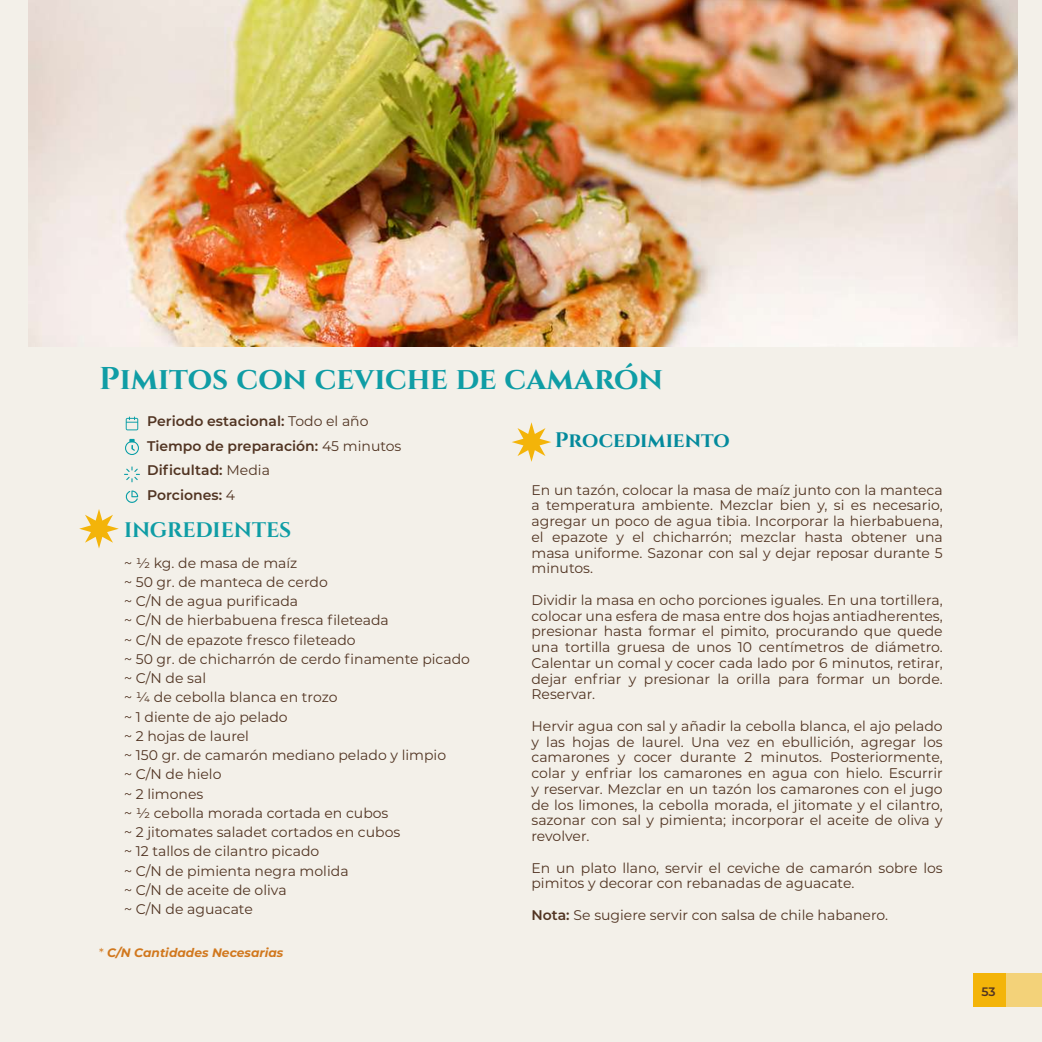
<style>
.page{position:relative;width:1042px;height:1042px;background:#f3f0e9}
.page>*{position:absolute;margin:0;border:0;box-sizing:border-box;transform-origin:0 0}
.t1{font:700 31.5px "Cinzel";color:#0f9da5}
.t2{font:700 21px "Cinzel";color:#038a9c}
.t3{font:700 21px "Cinzel";letter-spacing:-.005em;color:#0f9da5}
.t4{font:14px/15.8px "Montserrat";color:#513422;text-align:justify}
.t5{font:600 14px/24.5px "Montserrat";color:#513422}
.t6{font:italic 700 12.25px "Montserrat";color:#d1781e}
.t7{font:600 12.25px "Montserrat";color:#513422}
.s1{font-weight:400}
.s2{font-weight:400;font-style:normal}
.s3{font-weight:600}
</style>
<div class="page">
<div style="left:974px;top:973px;width:32px;height:33px;background:#f3b409"></div>
<div style="left:1006px;top:973px;width:36px;height:33px;background:#f3d279"></div>
<img style="left:28px;top:0;width:989px;height:347px">
<svg style="left:126px;top:416px;width:12px;height:14px"></svg>
<svg style="left:125px;top:439px;width:14px;height:16px"></svg>
<svg style="left:124px;top:466px;width:16px;height:16px"></svg>
<svg style="left:125px;top:490px;width:13px;height:13px"></svg>
<svg style="left:79px;top:509px;width:40px;height:39px"></svg>
<svg style="left:512px;top:422px;width:39px;height:40px"></svg>
<h1 class="t1" style="left:99px;top:360px;width:565px">Pimitos con ceviche de camarón</h1>
<p class="t5" style="left:147px;top:408px;width:256px">Periodo estacional: <span class="s1">Todo el año<br></span>Tiempo de preparación: <span class="s1">45 minutos<br></span>Dificultad: <span class="s1">Media<br></span>Porciones: <span class="s1">4</span></p>
<h2 class="t3" style="left:124px;top:517px;width:169px">INGREDIENTES</h2>
<p class="t4" style="left:124px;top:552px;width:347px;line-height:19.2px;text-align:left">~ ½ kg. de masa de maíz<br>~ 50 gr. de manteca de cerdo<br>~ C/N de agua purificada<br>~ C/N de hierbabuena fresca fileteada<br>~ C/N de epazote fresco fileteado<br>~ 50 gr. de chicharrón de cerdo finamente picado ~ C/N de sal<br>~ ¼ de cebolla blanca en trozo<br>~ 1 diente de ajo pelado<br>~ 2 hojas de laurel<br>~ 150 gr. de camarón mediano pelado y limpio<br>~ C/N de hielo<br>~ 2 limones<br>~ ½ cebolla morada cortada en cubos<br>~ 2 jitomates saladet cortados en cubos<br>~ 12 tallos de cilantro picado<br>~ C/N de pimienta negra molida<br>~ C/N de aceite de oliva<br>~ C/N de aguacate</p>
<p class="t6" style="left:99px;top:944px;width:186px"><span class="s2">*</span> C/N Cantidades Necesarias</p>
<h2 class="t2" style="left:555px;top:428px;width:176px">Procedimiento</h2>
<p class="t4" style="left:531px;top:481px;width:413px">En un tazón, colocar la masa de maíz junto con la manteca a temperatura ambiente. Mezclar bien y, si es necesario, agregar un poco de agua tibia. Incorporar la hierbabuena, el epazote y el chicharrón; mezclar hasta obtener una masa uniforme. Sazonar con sal y dejar reposar durante 5 minutos.</p>
<p class="t4" style="left:531px;top:591px;width:413px">Dividir la masa en ocho porciones iguales. En una tortillera, colocar una esfera de masa entre dos hojas antiadherentes, presionar hasta formar el pimito, procurando que quede una tortilla gruesa de unos 10 centímetros de diámetro.<br>Calentar un comal y cocer cada lado por 6 minutos, retirar, dejar enfriar y presionar la orilla para formar un borde.<br>Reservar.</p>
<p class="t4" style="left:531px;top:717px;width:413px">Hervir agua con sal y añadir la cebolla blanca, el ajo pelado y las hojas de laurel. Una vez en ebullición, agregar los camarones y cocer durante 2 minutos. Posteriormente, colar y enfriar los camarones en agua con hielo. Escurrir y reservar. Mezclar en un tazón los camarones con el jugo de los limones, la cebolla morada, el jitomate y el cilantro, sazonar con sal y pimienta; incorporar el aceite de oliva y revolver.</p>
<p class="t4" style="left:531px;top:859px;width:413px">En un plato llano, servir el ceviche de camarón sobre los pimitos y decorar con rebanadas de aguacate.</p>
<p class="t4" style="left:531px;top:906px;width:358px"><span class="s3">Nota:</span> Se sugiere servir con salsa de chile habanero.</p>
<p class="t7" style="left:981px;top:983px;width:16px">53</p>
</div>
